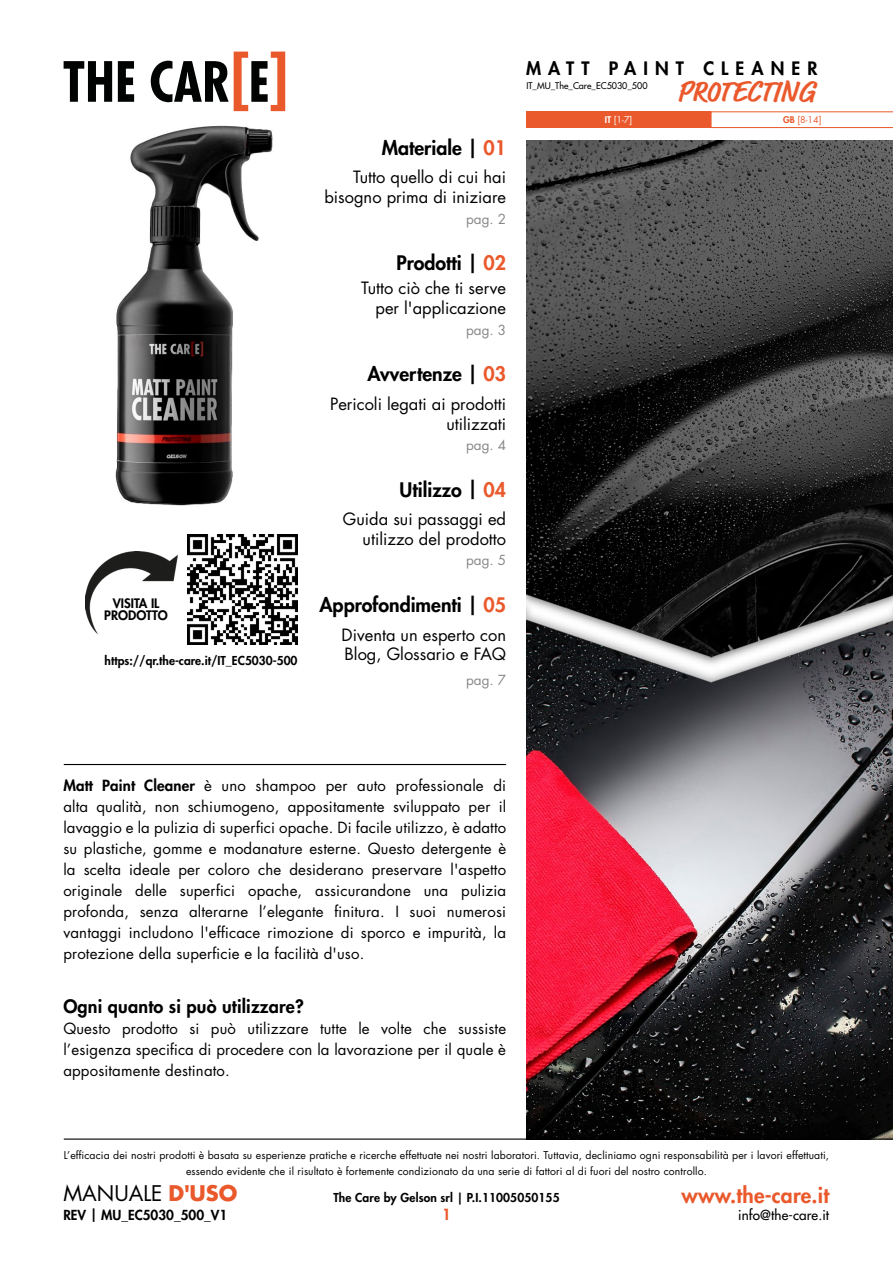
<style>
.page{position:relative;width:893px;height:1263px;background:#fff}
.page>*{position:absolute;margin:0;border:0;box-sizing:border-box;transform-origin:0 0}
.t1{font:700 30px "Market Pro";color:#ea592c}
.t2{font:800 21px "Futura Std";letter-spacing:.01em;color:#ea592c}
.t3{font:21px "Futura Std";color:#000}
.t4{font:800 19.5px "Futura Std";color:#000}
.t5{font:800 18px "Futura Std";letter-spacing:.01em;color:#000}
.t6{font:800 18px "Futura Std";letter-spacing:.395em;color:#000}
.t7{font:16.5px/19.8px "Futura Std";color:#000;text-align:right}
.t8{font:15px/21px "Futura Std";letter-spacing:.01em;color:#000;text-align:justify}
.t9{font:800 15px "Futura Std";color:#ea592c}
.t10{font:13.5px "Futura Std";color:#878787}
.t11{font:800 13.5px "Futura Std";color:#000}
.t12{font:500 13.5px "Futura Std";letter-spacing:.01em;color:#000}
.t13{font:800 12.75px/12px "Futura Std";color:#000;text-align:center}
.t14{font:800 12px "Futura Std";letter-spacing:.01em;color:#000}
.t15{font:10.5px/15.8px "Futura Std";letter-spacing:.01em;color:#000;text-align:center}
.t16{font:500 9px "Futura Std";color:#000}
.t17{font:9px "Futura Std";color:#ea592c}
.t18{font:9px "Futura Std";color:#fff}
.s1{color:#ea592c}
.s2{font-weight:800}
.s3{font-weight:700;color:#ea592c}
</style>
<div class="page">
<svg style="left:64px;top:61px;width:48px;height:41px"></svg>
<svg style="left:118px;top:61px;width:16px;height:41px"></svg>
<svg style="left:151px;top:52px;width:134px;height:59px"></svg>
<div style="left:526px;top:111px;width:185px;height:17px;background:#ea592c"></div>
<svg style="left:711px;top:111px;width:182px;height:17px"></svg>
<img style="left:526px;top:140px;width:367px;height:998px">
<hr style="left:64px;top:1138px;width:829px;height:2px;background:#000">
<hr style="left:64px;top:764px;width:442px;height:1px;background:#000">
<img style="left:187px;top:534px;width:111px;height:110px">
<img style="left:85px;top:552px;width:92px;height:81px">
<img style="left:115px;top:125px;width:158px;height:381px">
<p class="t13" style="left:104px;top:598px;width:65px">VISITA IL<br>PRODOTTO</p>
<p class="t14" style="left:105px;top:653px;width:194px">https://qr.the-care.it/IT_EC5030-500</p>
<h3 class="t4" style="left:382px;top:135px;width:126px">Materiale | <span class="s1">01</span></h3>
<p class="t7" style="left:324px;top:168px;width:183px">Tutto quello di cui hai bisogno prima di iniziare</p>
<p class="t10" style="left:466px;top:210px;width:42px">pag. 2</p>
<h3 class="t4" style="left:396px;top:251px;width:111px">Prodotti | <span class="s1">02</span></h3>
<p class="t7" style="left:361px;top:279px;width:147px">Tutto ciò che ti serve per l'applicazione</p>
<p class="t10" style="left:466px;top:321px;width:42px">pag. 3</p>
<h3 class="t4" style="left:367px;top:362px;width:140px">Avvertenze | <span class="s1">03</span></h3>
<p class="t7" style="left:330px;top:394px;width:178px">Pericoli legati ai prodotti utilizzati</p>
<p class="t10" style="left:466px;top:436px;width:42px">pag. 4</p>
<h3 class="t4" style="left:400px;top:477px;width:108px">Utilizzo | <span class="s1">04</span></h3>
<p class="t7" style="left:343px;top:509px;width:165px">Guida sui passaggi ed utilizzo del prodotto</p>
<p class="t10" style="left:466px;top:552px;width:42px">pag. 5</p>
<h3 class="t4" style="left:319px;top:593px;width:188px">Approfondimenti | <span class="s1">05</span></h3>
<p class="t7" style="left:342px;top:625px;width:166px;text-align:left">Diventa un esperto con<br>Blog, Glossario e FAQ</p>
<p class="t10" style="left:466px;top:671px;width:42px">pag. 7</p>
<p class="t6" style="left:526px;top:57px;width:293px">MATT PAINT CLEANER</p>
<h1 class="t1" style="left:677px;top:71px;width:141px">PROTECTING</h1>
<p class="t16" style="left:526px;top:80px;width:123px">IT_MU_The_Care_EC5030_500</p>
<p class="t18" style="left:605px;top:114px;width:29px"><span class="s2">IT</span> [1-7]</p>
<p class="t17" style="left:783px;top:114px;width:40px"><span class="s2">GB</span> [8-14]</p>
<p class="t8" style="left:63px;top:775px;width:444px"><span class="s2">Matt Paint Cleaner</span> è uno shampoo per auto professionale di alta qualità, non schiumogeno, appositamente sviluppato per il lavaggio e la pulizia di superfici opache. Di facile utilizzo, è adatto su plastiche, gomme e modanature esterne. Questo detergente è la scelta ideale per coloro che desiderano preservare l'aspetto originale delle superfici opache, assicurandone una pulizia profonda, senza alterarne l’elegante finitura. I suoi numerosi vantaggi includono l'efficace rimozione di sporco e impurità, la protezione della superficie e la facilità d'uso.</p>
<p class="t5" style="left:63px;top:994px;width:242px">Ogni quanto si può utilizzare?</p>
<p class="t8" style="left:63px;top:1018px;width:444px">Questo prodotto si può utilizzare tutte le volte che sussiste l’esigenza specifica di procedere con la lavorazione per il quale è appositamente destinato.</p>
<p class="t15" style="left:64px;top:1147px;width:767px">L’efficacia dei nostri prodotti è basata su esperienze pratiche e ricerche effettuate nei nostri laboratori. Tuttavia, decliniamo ogni responsabilità per i lavori effettuati, essendo evidente che il risultato è fortemente condizionato da una serie di fattori al di fuori del nostro controllo.</p>
<p class="t9" style="left:442px;top:1205px;width:10px">1</p>
<h2 class="t3" style="left:63px;top:1180px;width:176px">MANUALE <span class="s3">D'USO</span></h2>
<p class="t11" style="left:63px;top:1207px;width:166px">REV | MU_EC5030_500_V1</p>
<p class="t14" style="left:333px;top:1189px;width:228px">The Care by Gelson srl | P.I.11005050155</p>
<h2 class="t2" style="left:681px;top:1182px;width:149px">www.the-care.it</h2>
<p class="t12" style="left:738px;top:1207px;width:93px">info@the-care.it</p>
</div>
